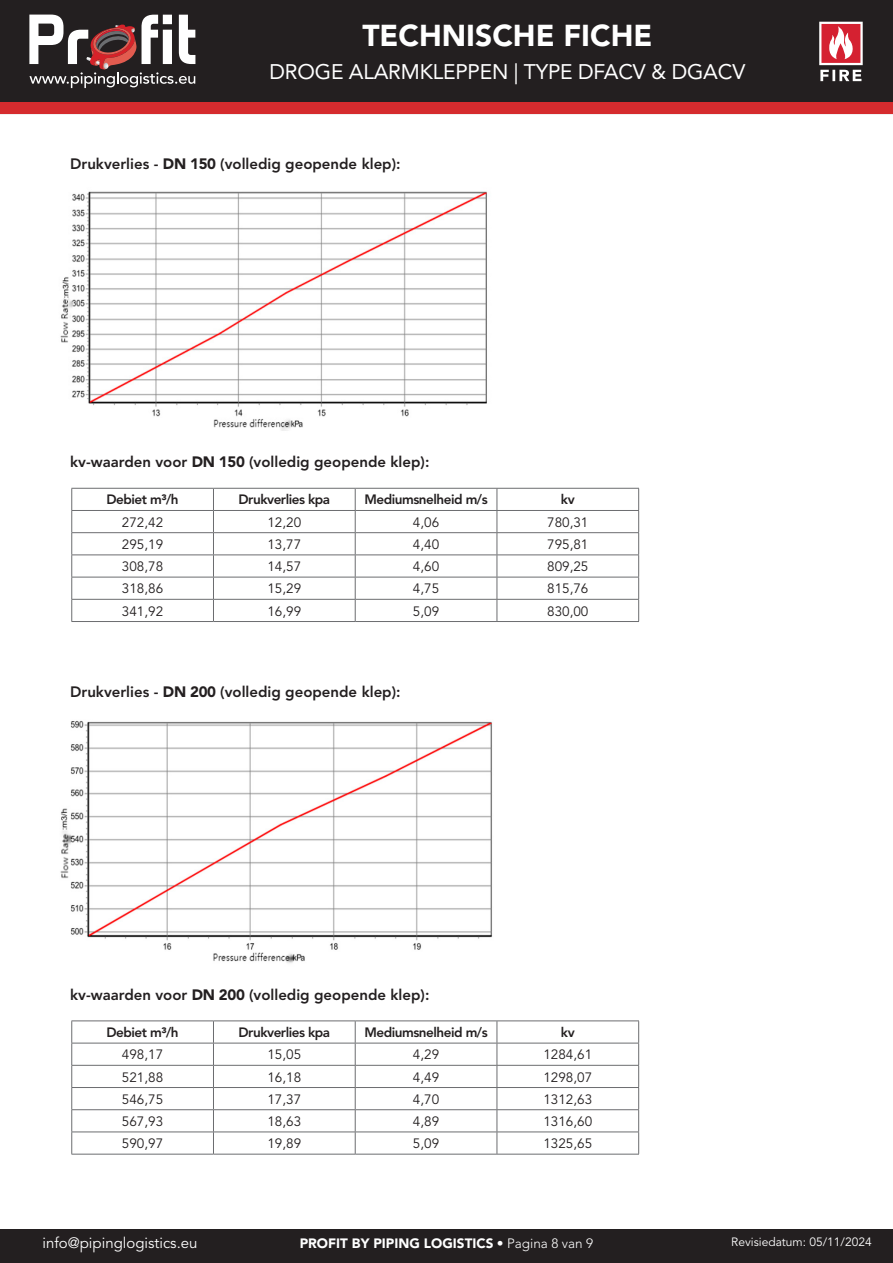
<style>
.page{position:relative;width:893px;height:1263px;background:#fff}
.page>*{position:absolute;margin:0;border:0;box-sizing:border-box;transform-origin:0 0}
.t1{font:900 30px "Avenir LT Std";color:#fff}
.t2{font:21px "Avenir LT Std";letter-spacing:-.01em;color:#fff}
.Subtitles{font:800 15px "Avenir LT Std";color:#231f20}
.t3{font:15px "Avenir LT Std";color:#fff}
.Table_body_centered{font:13.5px "Avenir LT Std";color:#231f20}
.Table_header_-_Black_text{font:800 13.5px "Avenir LT Std";letter-spacing:-.035em;color:#231f20}
.t4{font:900 13.5px "Avenir LT Std";color:#fff}
.t5{font:12px "Avenir LT Std";color:#fff}
.s1{font-weight:900}
.s2{font-weight:300}
</style>
<div class="page">
<img style="left:60px;top:191px;width:428px;height:240px">
<img style="left:60px;top:721px;width:432px;height:242px">
<hr style="left:71px;top:532px;width:142px;height:1px;background:#6c6d70">
<hr style="left:213px;top:532px;width:142px;height:1px;background:#6c6d70">
<hr style="left:355px;top:532px;width:142px;height:1px;background:#6c6d70">
<hr style="left:497px;top:532px;width:142px;height:1px;background:#6c6d70">
<hr style="left:71px;top:555px;width:142px;height:1px;background:#6c6d70">
<hr style="left:213px;top:555px;width:142px;height:1px;background:#6c6d70">
<hr style="left:355px;top:555px;width:142px;height:1px;background:#6c6d70">
<hr style="left:497px;top:555px;width:142px;height:1px;background:#6c6d70">
<hr style="left:71px;top:577px;width:142px;height:1px;background:#6c6d70">
<hr style="left:213px;top:577px;width:142px;height:1px;background:#6c6d70">
<hr style="left:355px;top:577px;width:142px;height:1px;background:#6c6d70">
<hr style="left:497px;top:577px;width:142px;height:1px;background:#6c6d70">
<hr style="left:71px;top:599px;width:142px;height:1px;background:#6c6d70">
<hr style="left:213px;top:599px;width:142px;height:1px;background:#6c6d70">
<hr style="left:355px;top:599px;width:142px;height:1px;background:#6c6d70">
<hr style="left:497px;top:599px;width:142px;height:1px;background:#6c6d70">
<hr style="left:71px;top:621px;width:142px;height:1px;background:#6c6d70">
<hr style="left:213px;top:621px;width:142px;height:1px;background:#6c6d70">
<hr style="left:355px;top:621px;width:142px;height:1px;background:#6c6d70">
<hr style="left:497px;top:621px;width:142px;height:1px;background:#6c6d70">
<svg style="left:71px;top:489px;width:1px;height:132px"></svg>
<hr style="left:71px;top:488px;width:142px;height:1px;background:#6c6d70">
<hr style="left:213px;top:488px;width:142px;height:1px;background:#6c6d70">
<hr style="left:355px;top:488px;width:142px;height:1px;background:#6c6d70">
<hr style="left:497px;top:488px;width:142px;height:1px;background:#6c6d70">
<svg style="left:213px;top:489px;width:1px;height:132px"></svg>
<svg style="left:355px;top:489px;width:1px;height:132px"></svg>
<svg style="left:497px;top:489px;width:1px;height:132px"></svg>
<svg style="left:638px;top:489px;width:1px;height:132px"></svg>
<hr style="left:71px;top:510px;width:142px;height:1px;background:#6c6d70">
<hr style="left:213px;top:510px;width:142px;height:1px;background:#6c6d70">
<hr style="left:355px;top:510px;width:142px;height:1px;background:#6c6d70">
<hr style="left:497px;top:510px;width:142px;height:1px;background:#6c6d70">
<hr style="left:71px;top:1065px;width:142px;height:1px;background:#6c6d70">
<hr style="left:213px;top:1065px;width:142px;height:1px;background:#6c6d70">
<hr style="left:355px;top:1065px;width:142px;height:1px;background:#6c6d70">
<hr style="left:497px;top:1065px;width:142px;height:1px;background:#6c6d70">
<hr style="left:71px;top:1087px;width:142px;height:1px;background:#6c6d70">
<hr style="left:213px;top:1087px;width:142px;height:1px;background:#6c6d70">
<hr style="left:355px;top:1087px;width:142px;height:1px;background:#6c6d70">
<hr style="left:497px;top:1087px;width:142px;height:1px;background:#6c6d70">
<hr style="left:71px;top:1109px;width:142px;height:1px;background:#6c6d70">
<hr style="left:213px;top:1109px;width:142px;height:1px;background:#6c6d70">
<hr style="left:355px;top:1109px;width:142px;height:1px;background:#6c6d70">
<hr style="left:497px;top:1109px;width:142px;height:1px;background:#6c6d70">
<hr style="left:71px;top:1131px;width:142px;height:1px;background:#6c6d70">
<hr style="left:213px;top:1131px;width:142px;height:1px;background:#6c6d70">
<hr style="left:355px;top:1131px;width:142px;height:1px;background:#6c6d70">
<hr style="left:497px;top:1131px;width:142px;height:1px;background:#6c6d70">
<hr style="left:71px;top:1154px;width:142px;height:1px;background:#6c6d70">
<hr style="left:213px;top:1154px;width:142px;height:1px;background:#6c6d70">
<hr style="left:355px;top:1154px;width:142px;height:1px;background:#6c6d70">
<hr style="left:497px;top:1154px;width:142px;height:1px;background:#6c6d70">
<svg style="left:71px;top:1021px;width:1px;height:133px"></svg>
<hr style="left:71px;top:1020px;width:142px;height:1px;background:#6c6d70">
<hr style="left:213px;top:1020px;width:142px;height:1px;background:#6c6d70">
<hr style="left:355px;top:1020px;width:142px;height:1px;background:#6c6d70">
<hr style="left:497px;top:1020px;width:142px;height:1px;background:#6c6d70">
<svg style="left:213px;top:1021px;width:1px;height:133px"></svg>
<svg style="left:355px;top:1021px;width:1px;height:133px"></svg>
<svg style="left:497px;top:1021px;width:1px;height:133px"></svg>
<svg style="left:638px;top:1021px;width:1px;height:133px"></svg>
<hr style="left:71px;top:1043px;width:142px;height:1px;background:#6c6d70">
<hr style="left:213px;top:1043px;width:142px;height:1px;background:#6c6d70">
<hr style="left:355px;top:1043px;width:142px;height:1px;background:#6c6d70">
<hr style="left:497px;top:1043px;width:142px;height:1px;background:#6c6d70">
<div style="left:0;top:1229px;width:893px;height:34px;background:#231f20"></div>
<div style="left:0;top:0;width:893px;height:103px;background:#231f20"></div>
<svg style="left:29px;top:15px;width:166px;height:73px"></svg>
<div style="left:0;top:103px;width:893px;height:11px;background:#d52b2e"></div>
<svg style="left:819px;top:22px;width:44px;height:59px"></svg>
<h1 class="t1" style="left:362px;top:17px;width:291px">TECHNISCHE FICHE</h1>
<h2 class="t2" style="left:270px;top:59px;width:477px">DROGE ALARMKLEPPEN | TYPE DFACV &amp; DGACV</h2>
<p class="Subtitles" style="left:70px;top:155px;width:332px">Drukverlies - <span class="s1">DN 150</span> (volledig geopende klep):</p>
<p class="Subtitles" style="left:70px;top:453px;width:361px">kv-waarden voor <span class="s1">DN 150</span> (volledig geopende klep):</p>
<p class="Table_header_-_Black_text" style="left:107px;top:492px;width:74px">Debiet m³/h</p>
<p class="Table_header_-_Black_text" style="left:239px;top:492px;width:93px">Drukverlies kpa</p>
<p class="Table_header_-_Black_text" style="left:364px;top:492px;width:125px">Mediumsnelheid m/s</p>
<p class="Table_header_-_Black_text" style="left:561px;top:492px;width:15px">kv</p>
<p class="Table_body_centered" style="left:122px;top:514px;width:43px">272,42</p>
<p class="Table_body_centered" style="left:267px;top:514px;width:35px">12,20</p>
<p class="Table_body_centered" style="left:413px;top:514px;width:28px">4,06</p>
<p class="Table_body_centered" style="left:547px;top:514px;width:43px">780,31</p>
<p class="Table_body_centered" style="left:122px;top:536px;width:43px">295,19</p>
<p class="Table_body_centered" style="left:267px;top:536px;width:35px">13,77</p>
<p class="Table_body_centered" style="left:413px;top:536px;width:28px">4,40</p>
<p class="Table_body_centered" style="left:547px;top:536px;width:43px">795,81</p>
<p class="Table_body_centered" style="left:122px;top:559px;width:43px">308,78</p>
<p class="Table_body_centered" style="left:267px;top:559px;width:35px">14,57</p>
<p class="Table_body_centered" style="left:413px;top:559px;width:28px">4,60</p>
<p class="Table_body_centered" style="left:547px;top:559px;width:43px">809,25</p>
<p class="Table_body_centered" style="left:122px;top:581px;width:43px">318,86</p>
<p class="Table_body_centered" style="left:267px;top:581px;width:35px">15,29</p>
<p class="Table_body_centered" style="left:413px;top:581px;width:28px">4,75</p>
<p class="Table_body_centered" style="left:547px;top:581px;width:43px">815,76</p>
<p class="Table_body_centered" style="left:122px;top:603px;width:43px">341,92</p>
<p class="Table_body_centered" style="left:267px;top:603px;width:35px">16,99</p>
<p class="Table_body_centered" style="left:413px;top:603px;width:28px">5,09</p>
<p class="Table_body_centered" style="left:547px;top:603px;width:43px">830,00</p>
<p class="Subtitles" style="left:70px;top:683px;width:332px">Drukverlies - <span class="s1">DN 200</span> (volledig geopende klep):</p>
<p class="Subtitles" style="left:70px;top:986px;width:361px">kv-waarden voor <span class="s1">DN 200</span> (volledig geopende klep):</p>
<p class="Table_header_-_Black_text" style="left:107px;top:1024px;width:74px">Debiet m³/h</p>
<p class="Table_header_-_Black_text" style="left:239px;top:1024px;width:93px">Drukverlies kpa</p>
<p class="Table_header_-_Black_text" style="left:364px;top:1024px;width:125px">Mediumsnelheid m/s</p>
<p class="Table_header_-_Black_text" style="left:561px;top:1024px;width:15px">kv</p>
<p class="Table_body_centered" style="left:122px;top:1047px;width:43px">498,17</p>
<p class="Table_body_centered" style="left:267px;top:1047px;width:35px">15,05</p>
<p class="Table_body_centered" style="left:413px;top:1047px;width:28px">4,29</p>
<p class="Table_body_centered" style="left:543px;top:1047px;width:50px">1284,61</p>
<p class="Table_body_centered" style="left:122px;top:1069px;width:43px">521,88</p>
<p class="Table_body_centered" style="left:267px;top:1069px;width:35px">16,18</p>
<p class="Table_body_centered" style="left:413px;top:1069px;width:28px">4,49</p>
<p class="Table_body_centered" style="left:543px;top:1069px;width:50px">1298,07</p>
<p class="Table_body_centered" style="left:122px;top:1091px;width:43px">546,75</p>
<p class="Table_body_centered" style="left:267px;top:1091px;width:35px">17,37</p>
<p class="Table_body_centered" style="left:413px;top:1091px;width:28px">4,70</p>
<p class="Table_body_centered" style="left:543px;top:1091px;width:50px">1312,63</p>
<p class="Table_body_centered" style="left:122px;top:1113px;width:43px">567,93</p>
<p class="Table_body_centered" style="left:267px;top:1113px;width:35px">18,63</p>
<p class="Table_body_centered" style="left:413px;top:1113px;width:28px">4,89</p>
<p class="Table_body_centered" style="left:543px;top:1113px;width:50px">1316,60</p>
<p class="Table_body_centered" style="left:122px;top:1136px;width:43px">590,97</p>
<p class="Table_body_centered" style="left:267px;top:1136px;width:35px">19,89</p>
<p class="Table_body_centered" style="left:413px;top:1136px;width:28px">5,09</p>
<p class="Table_body_centered" style="left:543px;top:1136px;width:50px">1325,65</p>
<p class="t3" style="left:43px;top:1234px;width:157px">info@pipinglogistics.eu</p>
<p class="t4" style="left:300px;top:1235px;width:295px">PROFIT BY PIPING LOGISTICS <span class="s2">• Pagina 8 van 9</span></p>
<p class="t5" style="left:731px;top:1235px;width:142px">Revisiedatum: 05/11/2024</p>
</div>
